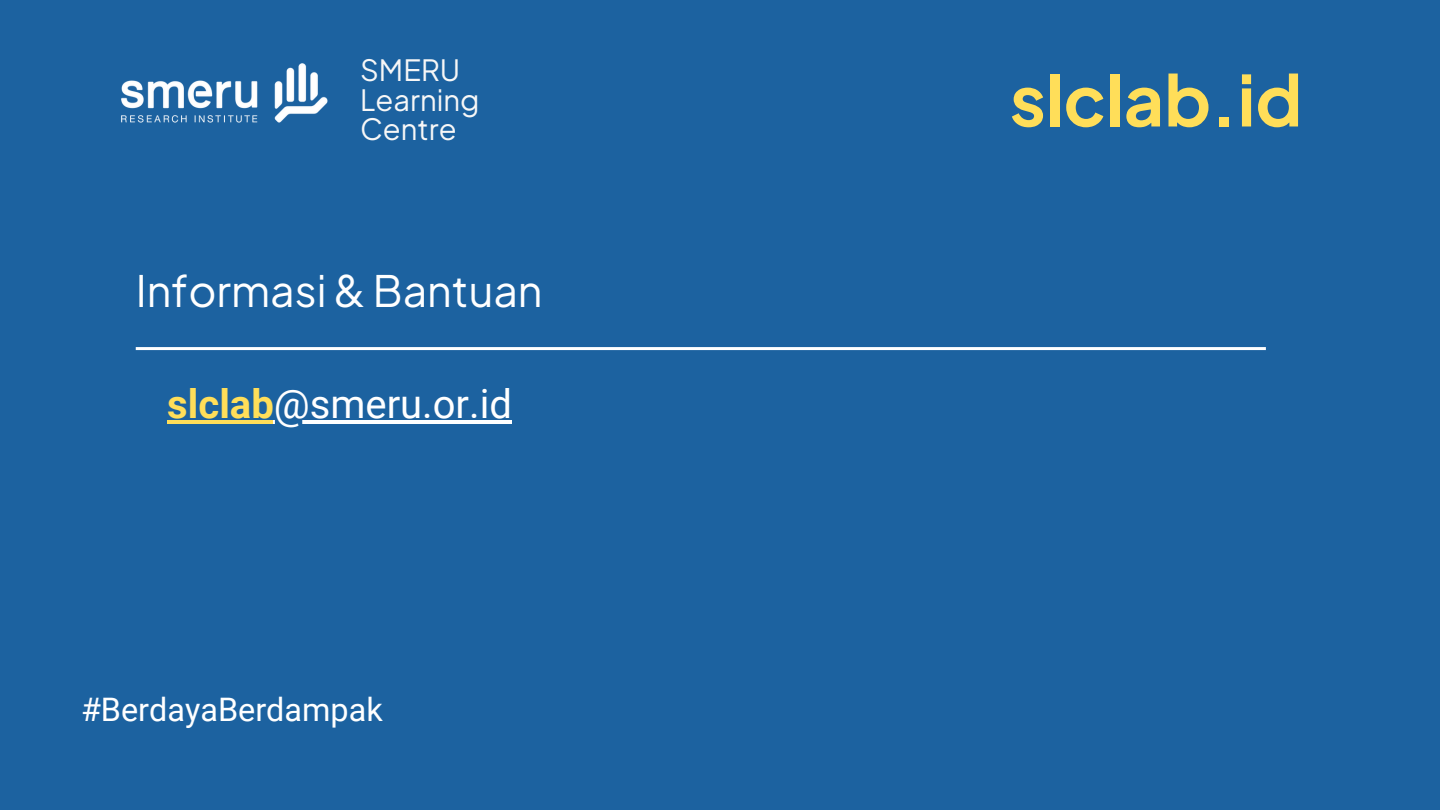
<style>
.page{position:relative;width:1440px;height:810px;background:#1c62a0}
.page>*{position:absolute;margin:0;border:0;box-sizing:border-box;transform-origin:0 0}
.t1{font:700 70px "Plus Jakarta Sans";color:#ffde59}
.t2{font:43.1px "Plus Jakarta Sans";color:#fff}
.t3{font:40px "Roboto";color:#fff}
.t4{font:32.4px "Roboto";color:#fff}
.t5{font:29.2px/29.2px "Plus Jakarta Sans";color:#f7f7f7}
.s1{font-weight:700;color:#ffde59}
</style>
<div class="page">
<hr style="left:167px;top:420px;width:107px;height:4px;background:#ffde59">
<hr style="left:274px;top:420px;width:238px;height:4px;background:#fff">
<hr style="left:136px;top:347px;width:1130px;height:3px;background:#fff">
<img style="left:121px;top:63px;width:207px;height:60px">
<h2 class="t5" style="left:360px;top:55px;width:102px">SMERU</h2>
<p class="t5" style="left:360px;top:84px;width:121px">Learning<br>Centre</p>
<p class="t2" style="left:136px;top:262px;width:408px">Informasi &amp; Bantuan</p>
<p class="t3" style="left:167px;top:381px;width:346px"><span class="s1">slclab</span>@smeru.or.id</p>
<h2 class="t4" style="left:81px;top:690px;width:303px">#BerdayaBerdampak</h2>
<p class="t1" style="left:1010px;top:54px;width:294px">slclab.id</p>
</div>
